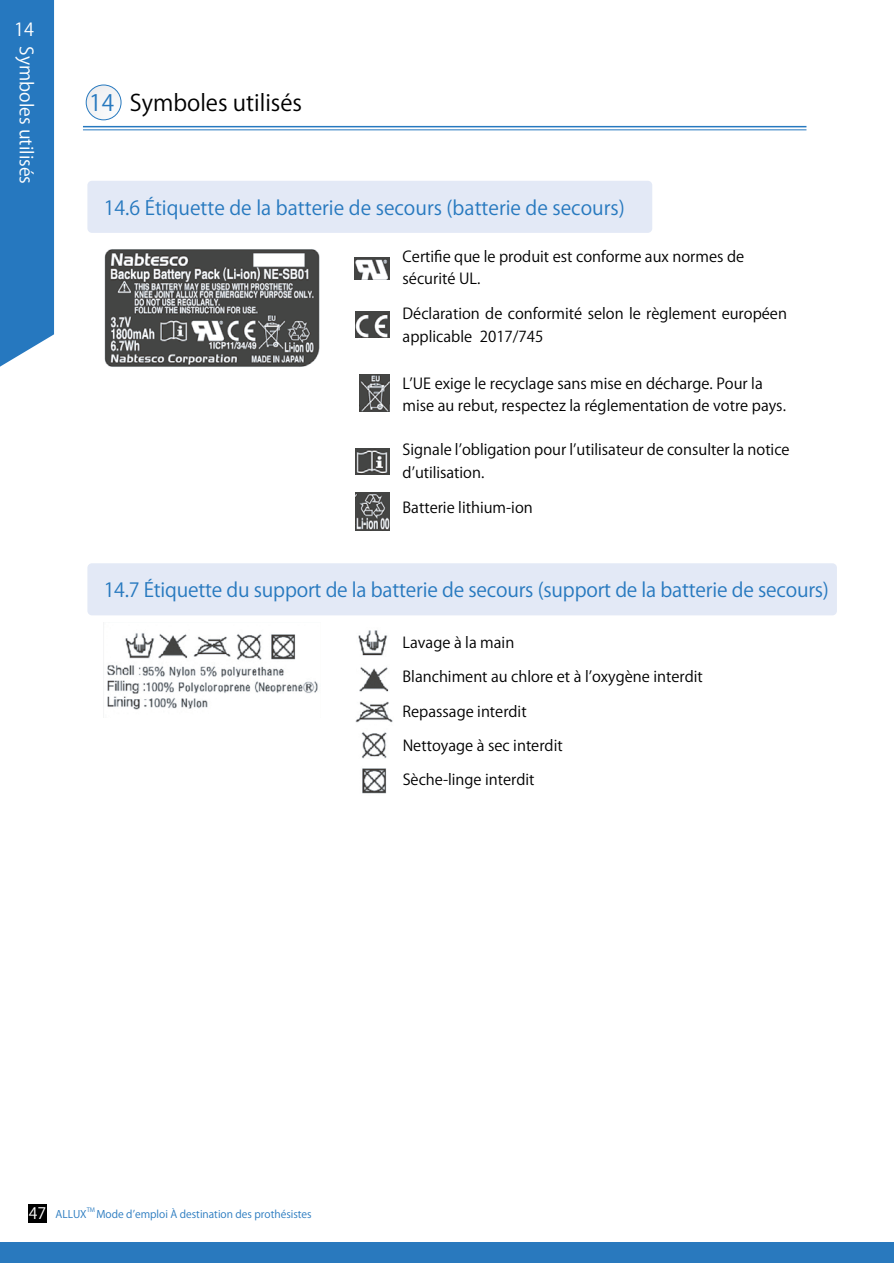
<style>
.page{position:relative;width:894px;height:1263px;background:#fff}
.page>*{position:absolute;margin:0;border:0;box-sizing:border-box;transform-origin:0 0}
.t1{font:22.5px "Koz Go Pr 6 N";color:#000}
.t2{font:19.5px "Koz Go Pr 6 N";letter-spacing:-.01em;color:#2779bf}
.t3{font:18px "Koz Go Pr 6 N";color:#fff}
.t4{font:15.75px "Koz Go Pr 6 N";color:#fff}
.t5{font:15px/22.5px "Koz Go Pr 6 N";color:#000}
.t6{font:10.5px "Koz Go Pr 6 N";color:#2779bf}
.t7{font:6px "Koz Go Pr 6 N";color:#2779bf}
.s1{color:#2779bf}
</style>
<div class="page">
<hr style="left:83px;top:126px;width:723px;height:1px;background:#2678bf">
<hr style="left:83px;top:129px;width:723px;height:1px;background:#2678bf">
<div style="left:0;top:1241px;width:893px;height:22px;background:#2979be"></div>
<div style="left:28px;top:1204px;width:18px;height:18px;background:#000"></div>
<svg style="left:86px;top:85px;width:35px;height:35px"></svg>
<div style="left:86px;top:85px;width:35px;height:35px;border:1px solid #2779bf;border-radius:50%"></div>
<div style="left:0;top:0;width:54px;height:367px;background:#2678bf"></div>
<img style="left:104px;top:249px;width:216px;height:118px">
<img style="left:107px;top:633px;width:211px;height:77px">
<img style="left:354px;top:257px;width:35px;height:23px">
<img style="left:355px;top:311px;width:34px;height:27px">
<img style="left:359px;top:374px;width:30px;height:38px">
<img style="left:355px;top:448px;width:34px;height:26px">
<img style="left:355px;top:492px;width:34px;height:38px">
<img style="left:362px;top:768px;width:24px;height:26px">
<img style="left:358px;top:630px;width:30px;height:26px">
<img style="left:359px;top:667px;width:30px;height:25px">
<img style="left:361px;top:732px;width:26px;height:26px">
<img style="left:355px;top:701px;width:38px;height:22px">
<div style="left:87px;top:181px;width:565px;height:52px;background:#e3e9f6;border-radius:5px"></div>
<div style="left:87px;top:563px;width:749px;height:52px;background:#e3e9f6;border-radius:5px"></div>
<p class="t3" style="left:14px;top:19px;width:21px">14</p>
<p class="t3" style="left:37px;top:46px;width:139px;rotate:90deg">Symboles utilisés</p>
<h1 class="t1" style="left:89px;top:90px;width:214px"><span class="s1">14</span> Symboles utilisés</h1>
<h2 class="t2" style="left:104px;top:197px;width:522px">14.6 Étiquette de la batterie de secours (batterie de secours)</h2>
<p class="t5" style="left:402px;top:245px;width:343px">Certifie que le produit est conforme aux normes de sécurité UL.</p>
<p class="t5" style="left:402px;top:303px;width:386px">Déclaration de conformité selon le règlement européen applicable 2017/745</p>
<p class="t5" style="left:402px;top:372px;width:385px">L’UE exige le recyclage sans mise en décharge. Pour la mise au rebut, respectez la réglementation de votre pays.</p>
<p class="t5" style="left:402px;top:439px;width:388px">Signale l’obligation pour l’utilisateur de consulter la notice d’utilisation.</p>
<p class="t5" style="left:402px;top:496px;width:132px">Batterie lithium-ion</p>
<h2 class="t2" style="left:104px;top:579px;width:726px">14.7 Étiquette du support de la batterie de secours (support de la batterie de secours)</h2>
<p class="t5" style="left:402px;top:631px;width:113px">Lavage à la main</p>
<p class="t5" style="left:402px;top:665px;width:302px">Blanchiment au chlore et à l’oxygène interdit</p>
<p class="t5" style="left:402px;top:700px;width:126px">Repassage interdit</p>
<p class="t5" style="left:402px;top:735px;width:161px">Nettoyage à sec interdit</p>
<p class="t5" style="left:402px;top:769px;width:133px">Sèche-linge interdit</p>
<p class="t4" style="left:29px;top:1204px;width:19px">47</p>
<p class="t6" style="left:96px;top:1207px;width:217px">Mode d’emploi À destination des prothésistes</p>
<p class="t6" style="left:55px;top:1207px;width:33px">ALLUX</p>
<p class="t7" style="left:87px;top:1206px;width:10px">TM</p>
</div>
